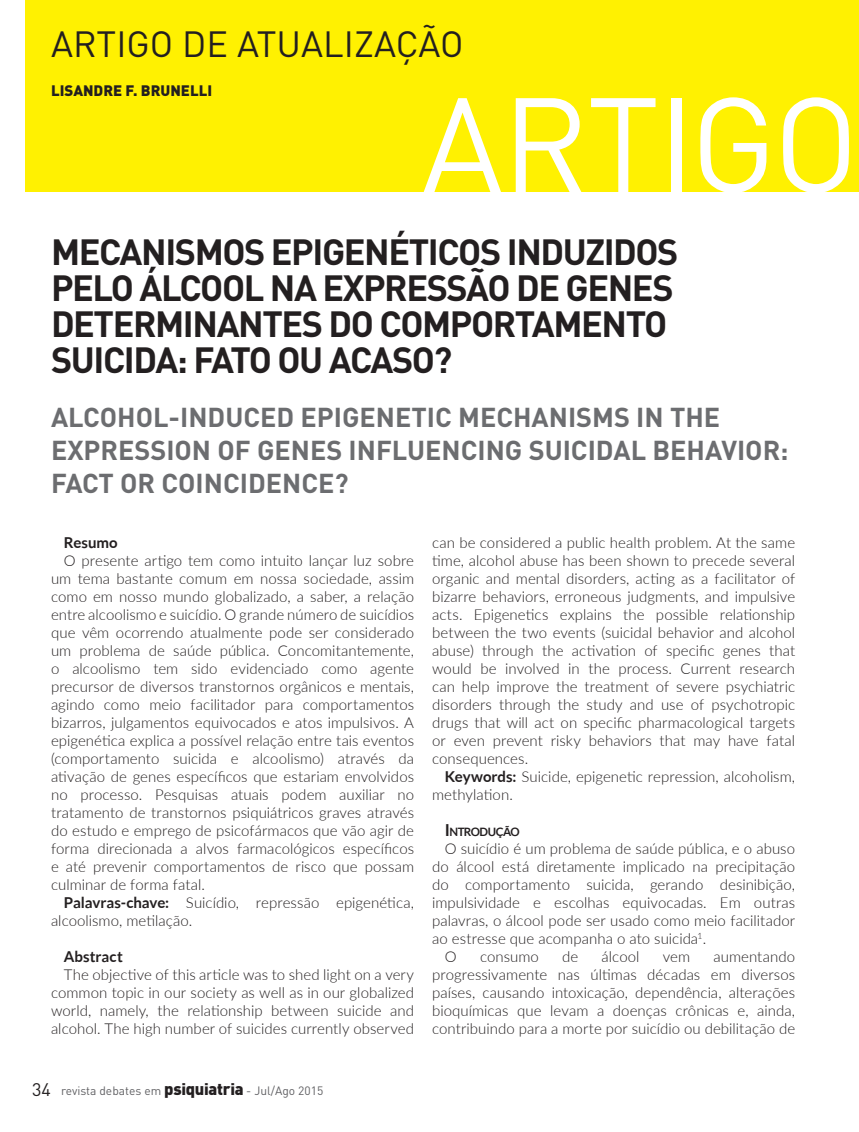
<style>
.page{position:relative;width:859px;height:1132px;background:#fff}
.page>*{position:absolute;margin:0;border:0;box-sizing:border-box;transform-origin:0 0}
.t1{font:132px "DIN";letter-spacing:-.015em;color:#fff}
.t2{font:700 36px/36px "DIN";letter-spacing:-.04em;color:#231f20}
.t3{font:36px "DIN";color:#231f20}
.t4{font:700 27px/33px "DIN";color:#6c6d70}
.t5{font:300 15px/18px "Lato";letter-spacing:.005em;color:#231f20;text-align:justify}
.t6{font:900 15px "DIN";color:#231f20}
.t7{font:700 15px "Lato";letter-spacing:.005em;color:#231f20}
.t8{font:12px "DIN";color:#616164}
.t9{font:700 11.55px "Lato";letter-spacing:-.04em;color:#231f20}
.s1{font-weight:700}
.s2{font-size:18px;color:#231f20}
.s3{font-weight:900;font-size:16.5px;color:#231f20}
.s4{font-size:16.5px}
</style>
<div class="page">
<div style="left:26px;top:0;width:833px;height:192px;background:#fff101"></div>
<h2 class="t3" style="left:51px;top:21px;width:414px">ARTIGO DE ATUALIZAÇÃO</h2>
<p class="t6" style="left:51px;top:81px;width:163px">LISANDRE F. BRUNELLI</p>
<h1 class="t1" style="left:422px;top:62px;width:438px">ARTIGO</h1>
<h2 class="t2" style="left:51px;top:232px;width:629px">MECANISMOS EPIGENÉTICOS INDUZIDOS<br>PELO ÁLCOOL NA EXPRESSÃO DE GENES<br>DETERMINANTES DO COMPORTAMENTO<br>SUICIDA: FATO OU ACASO?</h2>
<h3 class="t4" style="left:51px;top:399px;width:739px">ALCOHOL-INDUCED EPIGENETIC MECHANISMS IN THE<br>EXPRESSION OF GENES INFLUENCING SUICIDAL BEHAVIOR:<br>FACT OR COINCIDENCE?</h3>
<p class="t7" style="left:64px;top:533px;width:56px">Resumo</p>
<p class="t5" style="left:51px;top:550px;width:365px;text-indent:13px">O presente artigo tem como intuito lançar luz sobre um tema bastante comum em nossa sociedade, assim como em nosso mundo globalizado, a saber, a relação entre alcoolismo e suicídio. O grande número de suicídios que vêm ocorrendo atualmente pode ser considerado um problema de saúde pública. Concomitantemente, o alcoolismo tem sido evidenciado como agente precursor de diversos transtornos orgânicos e mentais, agindo como meio facilitador para comportamentos bizarros, julgamentos equivocados e atos impulsivos. A epigenética explica a possível relação entre tais eventos (comportamento suicida e alcoolismo) através da ativação de genes específicos que estariam envolvidos no processo. Pesquisas atuais podem auxiliar no tratamento de transtornos psiquiátricos graves através do estudo e emprego de psicofármacos que vão agir de forma direcionada a alvos farmacológicos específicos e até prevenir comportamentos de risco que possam culminar de forma fatal.</p>
<p class="t5" style="left:51px;top:892px;width:365px;text-indent:13px"><span class="s1">Palavras-chave:</span> Suicídio, repressão epigenética, alcoolismo, metilação.</p>
<p class="t7" style="left:64px;top:947px;width:61px">Abstract</p>
<p class="t5" style="left:51px;top:964px;width:365px;text-indent:13px">The objective of this article was to shed light on a very common topic in our society as well as in our globalized world, namely, the relationship between suicide and alcohol. The high number of suicides currently observed</p>
<p class="t8" style="left:32px;top:1082px;width:292px"><span class="s2">34</span> revista debates em <span class="s3">psiquiatria</span> - Jul/Ago 2015</p>
<p class="t5" style="left:432px;top:532px;width:365px">can be considered a public health problem. At the same time, alcohol abuse has been shown to precede several organic and mental disorders, acting as a facilitator of bizarre behaviors, erroneous judgments, and impulsive acts. Epigenetics explains the possible relationship between the two events (suicidal behavior and alcohol abuse) through the activation of specific genes that would be involved in the process. Current research can help improve the treatment of severe psychiatric disorders through the study and use of psychotropic drugs that will act on specific pharmacological targets or even prevent risky behaviors that may have fatal consequences.</p>
<p class="t5" style="left:432px;top:766px;width:365px;text-indent:13px"><span class="s1">Keywords:</span> Suicide, epigenetic repression, alcoholism, methylation.</p>
<p class="t9" style="left:445px;top:825px;width:76px"><span class="s4">I</span>NTRODUÇÃO</p>
<p class="t5" style="left:445px;top:838px;width:352px">O suicídio é um problema de saúde pública, e o abuso</p>
<p class="t5" style="left:432px;top:856px;width:365px">do álcool está diretamente implicado na precipitação</p>
<p class="t5" style="left:432px;top:874px;width:365px">do comportamento suicida, gerando desinibição,</p>
<p class="t5" style="left:432px;top:892px;width:365px">impulsividade e escolhas equivocadas. Em outras</p>
<p class="t5" style="left:432px;top:910px;width:365px">palavras, o álcool pode ser usado como meio facilitador</p>
<p class="t5" style="left:432px;top:928px;width:276px">ao estresse que acompanha o ato suicida<sup>1</sup>.</p>
<p class="t5" style="left:445px;top:946px;width:13px">O</p>
<p class="t5" style="left:480px;top:946px;width:60px">consumo</p>
<p class="t5" style="left:562px;top:946px;width:18px">de</p>
<p class="t5" style="left:602px;top:946px;width:39px">álcool</p>
<p class="t5" style="left:663px;top:946px;width:29px">vem</p>
<p class="t5" style="left:432px;top:946px;width:365px;text-indent:281px">aumentando progressivamente nas últimas décadas em diversos países, causando intoxicação, dependência, alterações bioquímicas que levam a doenças crônicas e, ainda, contribuindo para a morte por suicídio ou debilitação de</p>
</div>
